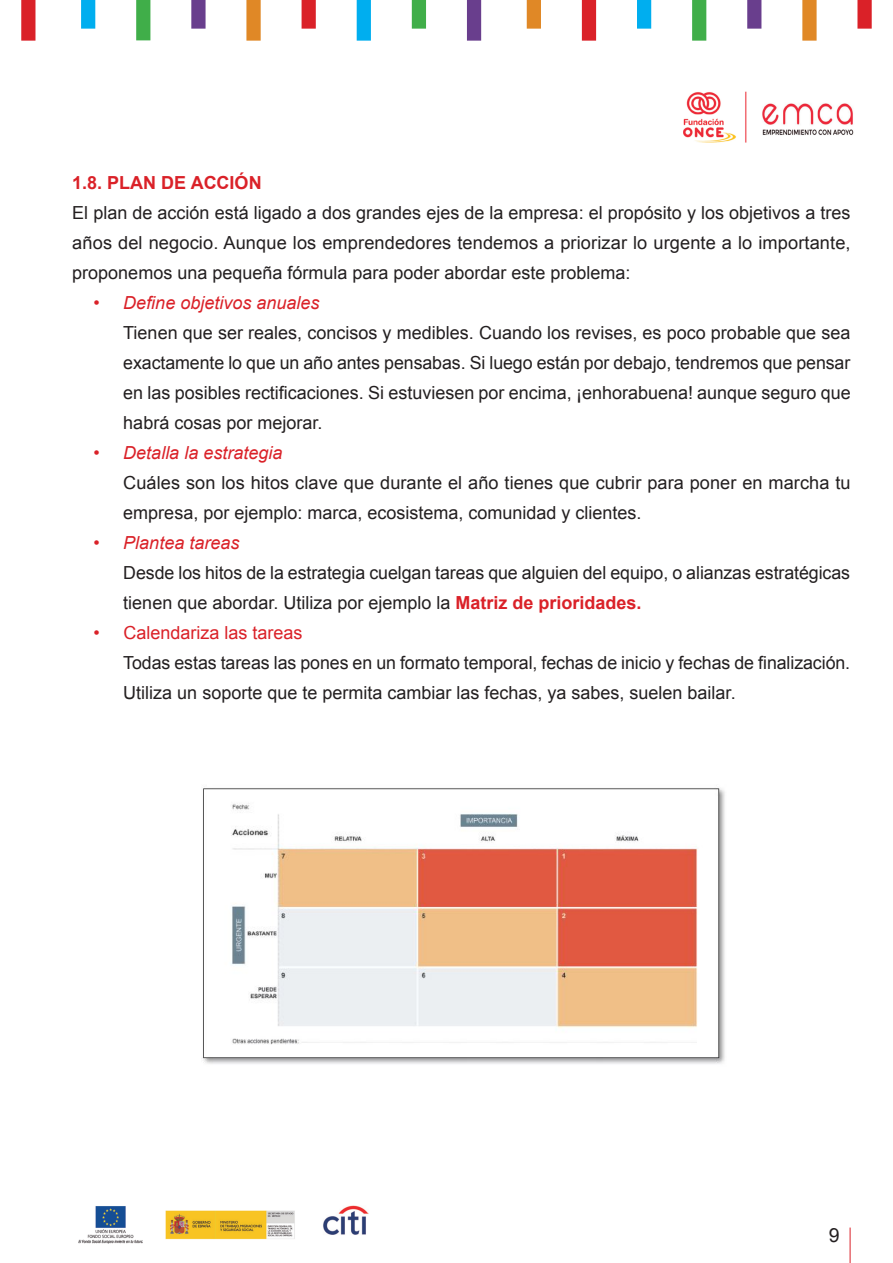
<style>
.page{position:relative;width:893px;height:1263px;background:#fff}
.page>*{position:absolute;margin:0;border:0;box-sizing:border-box;transform-origin:0 0}
.t1{font:19.5px "Arial";color:#231f20}
.t2{font:18px/30px "Arial";color:#231f20}
.t3{font:italic 18px "Arial";color:#da2128}
.t4{font:18px "Arial";color:#da2128}
.t5{font:700 18px "Arial";color:#da2128}
.s1{font-weight:700;color:#da2128}
</style>
<div class="page">
<div style="left:21px;top:0;width:14px;height:41px;background:#da2128"></div>
<div style="left:857px;top:0;width:15px;height:29px;background:#da2128"></div>
<div style="left:81px;top:0;width:14px;height:29px;background:#00aeef"></div>
<div style="left:802px;top:0;width:15px;height:41px;background:#e08826"></div>
<div style="left:136px;top:0;width:14px;height:40px;background:#40ae49"></div>
<div style="left:747px;top:0;width:14px;height:29px;background:#693e8d"></div>
<div style="left:191px;top:0;width:15px;height:29px;background:#693e8d"></div>
<div style="left:692px;top:0;width:14px;height:41px;background:#40ae49"></div>
<div style="left:246px;top:0;width:15px;height:41px;background:#e08826"></div>
<div style="left:637px;top:0;width:14px;height:29px;background:#00aeef"></div>
<div style="left:302px;top:0;width:14px;height:29px;background:#da2128"></div>
<div style="left:582px;top:0;width:14px;height:41px;background:#da2128"></div>
<div style="left:357px;top:0;width:14px;height:41px;background:#00aeef"></div>
<div style="left:527px;top:0;width:14px;height:29px;background:#e08826"></div>
<div style="left:412px;top:0;width:14px;height:29px;background:#40ae49"></div>
<div style="left:467px;top:0;width:14px;height:41px;background:#693e8d"></div>
<hr style="left:850px;top:1227px;width:1px;height:36px;background:#da2128">
<img style="left:745px;top:91px;width:109px;height:52px">
<img style="left:683px;top:92px;width:53px;height:51px">
<img style="left:202px;top:788px;width:523px;height:276px">
<img style="left:78px;top:1206px;width:65px;height:38px">
<img style="left:166px;top:1210px;width:129px;height:29px">
<img style="left:323px;top:1205px;width:46px;height:30px">
<h3 class="t5" style="left:72px;top:171px;width:191px">1.8. PLAN DE ACCIÓN</h3>
<p class="t2" style="left:72px;top:198px;width:780px;text-align:justify">El plan de acción está ligado a dos grandes ejes de la empresa: el propósito y los objetivos a tres años del negocio. Aunque los emprendedores tendemos a priorizar lo urgente a lo importante, proponemos una pequeña fórmula para poder abordar este problema:</p>
<p class="t3" style="left:94px;top:291px;width:227px">• Define objetivos anuales</p>
<p class="t2" style="left:123px;top:318px;width:729px;text-align:justify">Tienen que ser reales, concisos y medibles. Cuando los revises, es poco probable que sea exactamente lo que un año antes pensabas. Si luego están por debajo, tendremos que pensar en las posibles rectificaciones. Si estuviesen por encima, ¡enhorabuena! aunque seguro que habrá cosas por mejorar.</p>
<p class="t3" style="left:94px;top:441px;width:190px">• Detalla la estrategia</p>
<p class="t2" style="left:123px;top:468px;width:729px">Cuáles son los hitos clave que durante el año tienes que cubrir para poner en marcha tu empresa, por ejemplo: marca, ecosistema, comunidad y clientes.</p>
<p class="t3" style="left:94px;top:531px;width:147px">• Plantea tareas</p>
<p class="t2" style="left:123px;top:558px;width:728px">Desde los hitos de la estrategia cuelgan tareas que alguien del equipo, o alianzas estratégicas tienen que abordar. Utiliza por ejemplo la <span class="s1">Matriz de prioridades.</span></p>
<p class="t4" style="left:94px;top:621px;width:210px">• Calendariza las tareas</p>
<p class="t2" style="left:123px;top:648px;width:728px">Todas estas tareas las pones en un formato temporal, fechas de inicio y fechas de finalización.<br>Utiliza un soporte que te permita cambiar las fechas, ya sabes, suelen bailar.</p>
<p class="t1" style="left:829px;top:1222px;width:12px">9</p>
</div>
